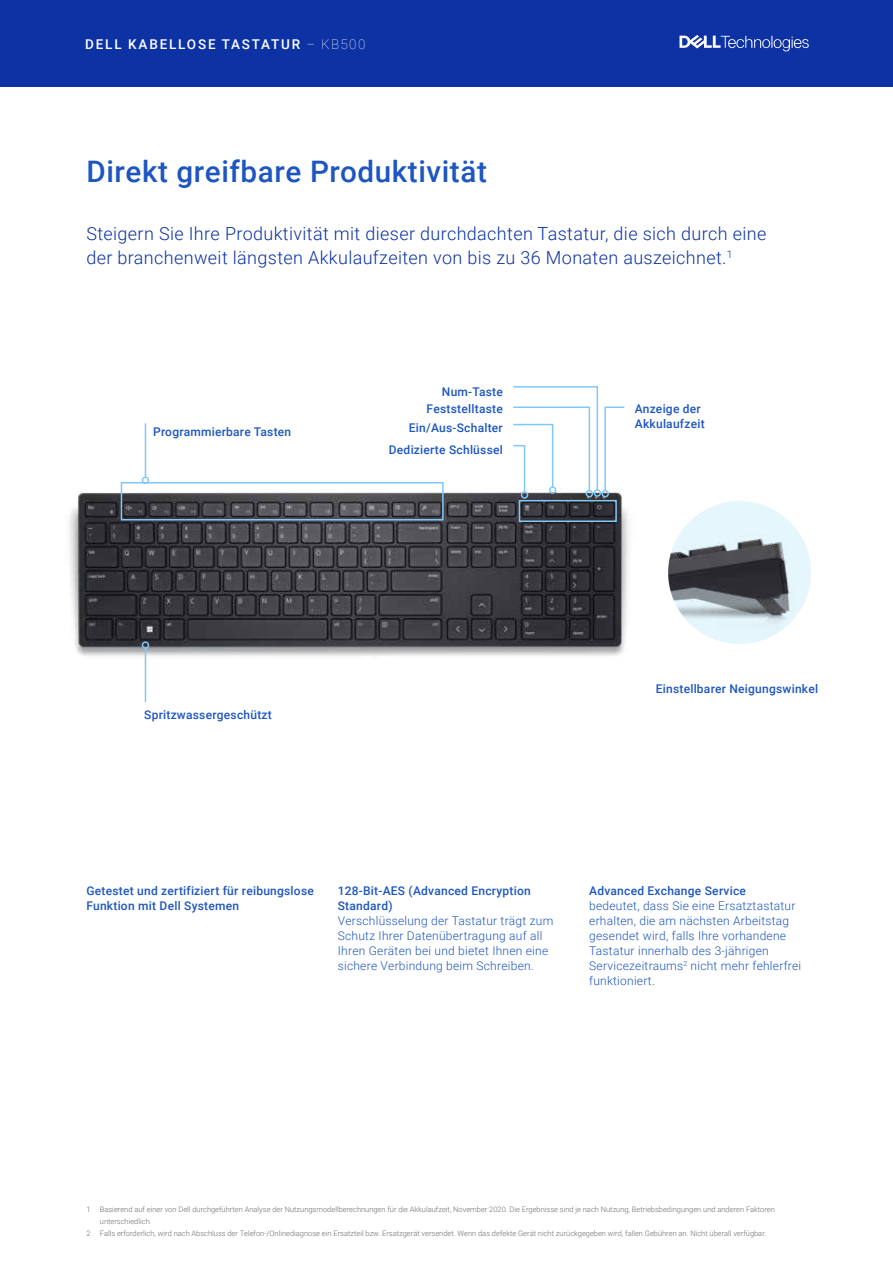
<style>
.page{position:relative;width:893px;height:1263px;background:#fff}
.page>*{position:absolute;margin:0;border:0;box-sizing:border-box;transform-origin:0 0}
.t1{font:500 29.7px "Roboto";letter-spacing:.02em;color:#1d56c0}
.t2{font:300 18px/24px "Roboto";letter-spacing:.02em;color:#0c32a4}
.t3{font:500 13.5px "Roboto";letter-spacing:.135em;color:#fff}
.t4{font:300 12px/15px "Roboto";letter-spacing:.02em;color:#1d56c0}
.t5{font:500 12px/15px "Roboto";letter-spacing:.02em;color:#1d56c0}
.t6{font:300 7.5px "Roboto";color:#6e6e6e}
.s1{font-weight:100}
</style>
<div class="page">
<div style="left:0;top:0;width:893px;height:86px;background:#0c32a4"></div>
<svg style="left:679px;top:35px;width:130px;height:16px"></svg>
<hr style="left:145px;top:423px;width:1px;height:54px;background:#80c7fb">
<img style="left:69px;top:455px;width:560px;height:248px">
<div style="left:121px;top:482px;width:323px;height:38px;border:2px solid #80c7fb"></div>
<div style="left:519px;top:500px;width:98px;height:22px;border:2px solid #80c7fb"></div>
<div style="left:549px;top:486px;width:7px;height:8px;border:2px solid #80c7fb;border-radius:50%"></div>
<div style="left:521px;top:491px;width:7px;height:8px;border:2px solid #80c7fb;border-radius:50%"></div>
<div style="left:586px;top:490px;width:7px;height:7px;border:2px solid #80c7fb;border-radius:50%"></div>
<div style="left:601px;top:490px;width:8px;height:7px;border:2px solid #80c7fb;border-radius:50%"></div>
<svg style="left:512px;top:386px;width:114px;height:107px"></svg>
<div style="left:594px;top:489px;width:7px;height:8px;border:2px solid #80c7fb;border-radius:50%"></div>
<img style="left:668px;top:501px;width:143px;height:138px">
<hr style="left:145px;top:648px;width:1px;height:54px;background:#80c7fb">
<div style="left:142px;top:641px;width:7px;height:8px;border:2px solid #80c7fb;border-radius:50%"></div>
<h3 class="t3" style="left:85px;top:34px;width:282px">DELL KABELLOSE TASTATUR <span class="s1">– KB500</span></h3>
<h1 class="t1" style="left:86px;top:151px;width:402px">Direkt greifbare Produktivität</h1>
<h2 class="t2" style="left:86px;top:221px;width:681px">Steigern Sie Ihre Produktivität mit dieser durchdachten Tastatur, die sich durch eine der branchenweit längsten Akkulaufzeiten von bis zu 36 Monaten auszeichnet.<sup>1</sup></h2>
<h3 class="t5" style="left:153px;top:424px;width:140px">Programmierbare Tasten</h3>
<h3 class="t5" style="left:442px;top:383px;width:62px">Num-Taste</h3>
<h3 class="t5" style="left:427px;top:400px;width:78px">Feststelltaste</h3>
<h3 class="t5" style="left:635px;top:400px;width:71px">Anzeige der<br>Akkulaufzeit</h3>
<h3 class="t5" style="left:389px;top:417px;width:115px;line-height:21.1px;text-align:right">Ein/Aus-Schalter<br>Dedizierte Schlüssel</h3>
<h3 class="t5" style="left:144px;top:707px;width:129px">Spritzwassergeschützt</h3>
<h3 class="t5" style="left:656px;top:680px;width:164px">Einstellbarer Neigungswinkel</h3>
<h3 class="t5" style="left:86px;top:882px;width:229px">Getestet und zertifiziert für reibungslose<br>Funktion mit Dell Systemen</h3>
<h3 class="t5" style="left:338px;top:882px;width:194px">128-Bit-AES (Advanced Encryption<br>Standard)</h3>
<h3 class="t4" style="left:338px;top:912px;width:217px">Verschlüsselung der Tastatur trägt zum Schutz Ihrer Datenübertragung auf all Ihren Geräten bei und bietet Ihnen eine sichere Verbindung beim Schreiben.</h3>
<h3 class="t5" style="left:589px;top:882px;width:158px">Advanced Exchange Service</h3>
<h3 class="t4" style="left:589px;top:897px;width:214px">bedeutet, dass Sie eine Ersatztastatur erhalten, die am nächsten Arbeitstag gesendet wird, falls Ihre vorhandene Tastatur innerhalb des 3-jährigen Servicezeitraums<sup>2</sup> nicht mehr fehlerfrei funktioniert.</h3>
<p class="t6" style="left:86px;top:1204px;width:690px">1 Basierend auf einer von Dell durchgeführten Analyse der Nutzungsmodellberechnungen für die Akkulaufzeit, November 2020. Die Ergebnisse sind je nach Nutzung, Betriebsbedingungen und anderen Faktoren</p>
<p class="t6" style="left:100px;top:1216px;width:53px">unterschiedlich.</p>
<p class="t6" style="left:86px;top:1228px;width:681px">2 Falls erforderlich, wird nach Abschluss der Telefon-/Onlinediagnose ein Ersatzteil bzw. Ersatzgerät versendet. Wenn das defekte Gerät nicht zurückgegeben wird, fallen Gebühren an. Nicht überall verfügbar.</p>
</div>
